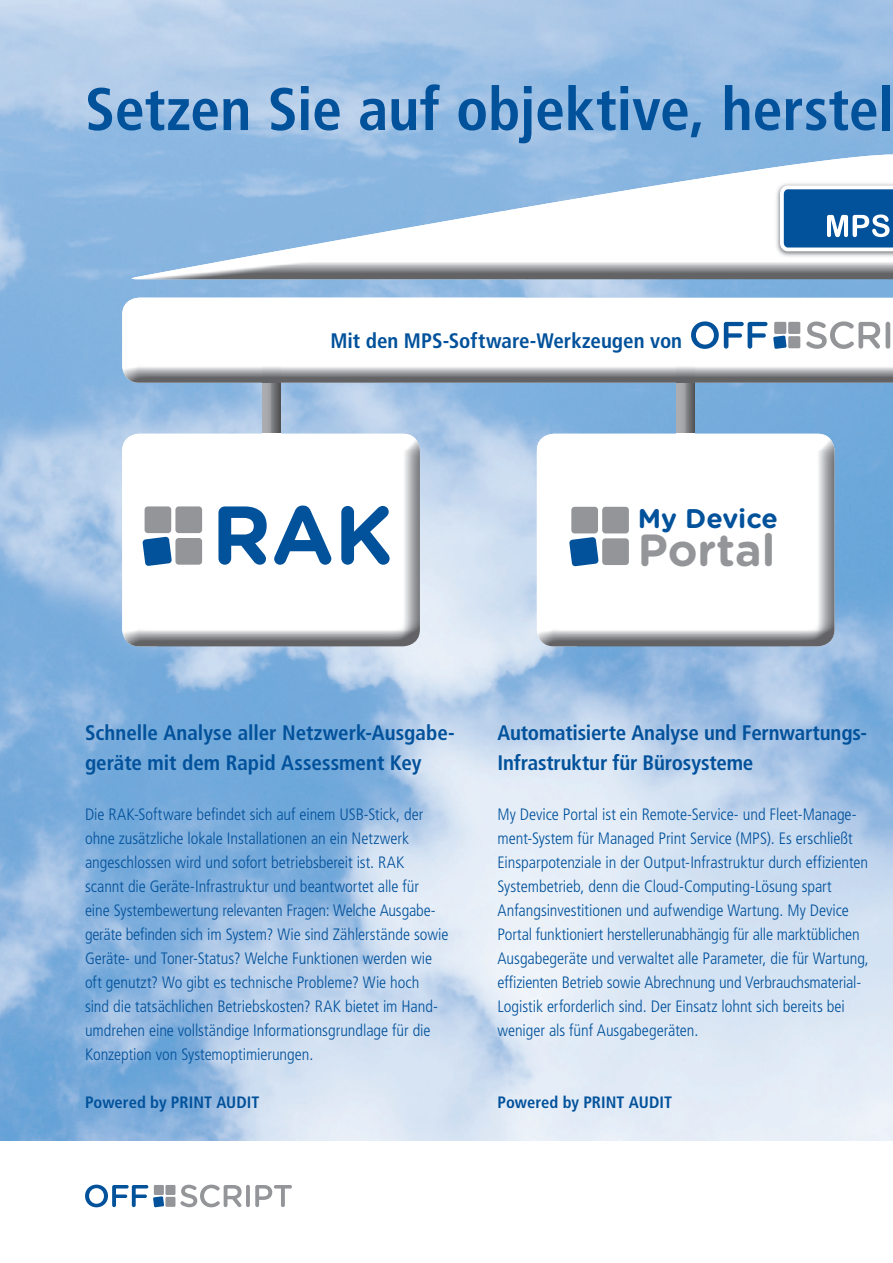
<style>
.page{position:relative;width:893px;height:1263px;background:#fff}
.page>*{position:absolute;margin:0;border:0;box-sizing:border-box;transform-origin:0 0}
.t1{font:700 82.5px "Gotham Rounded";color:#01519b}
.t2{font:700 condensed 60px "Frutiger LT Std";letter-spacing:-.005em;color:#01519b}
.t3{font:700 45px "Gotham Rounded";color:#939598}
.t4{font:700 27px "Gotham Rounded";color:#01519b}
.t5{font:700 condensed 21px/30px "Frutiger LT Std";letter-spacing:-.005em;color:#01519b}
.t6{font:300 condensed 16.5px/24px "Frutiger LT Std";letter-spacing:-.005em;color:#01519b}
.t7{font:700 condensed 16.5px "Frutiger LT Std";color:#01519b}
</style>
<div class="page">
<img style="left:0;top:263px;width:157px;height:878px">
<img style="left:157px;top:383px;width:736px;height:90px">
<img style="left:788px;top:473px;width:105px;height:668px">
<img style="left:157px;top:646px;width:211px;height:495px">
<img style="left:578px;top:646px;width:210px;height:495px">
<img style="left:588px;top:165px;width:202px;height:32px">
<img style="left:791px;top:154px;width:102px;height:11px">
<img style="left:334px;top:197px;width:251px;height:44px">
<img style="left:132px;top:241px;width:201px;height:38px">
<img style="left:133px;top:262px;width:760px;height:17px">
<img style="left:262px;top:383px;width:18px;height:51px">
<img style="left:677px;top:383px;width:18px;height:51px">
<img style="left:122px;top:434px;width:298px;height:212px">
<img style="left:122px;top:298px;width:771px;height:85px">
<img style="left:537px;top:434px;width:297px;height:212px">
<img style="left:774px;top:181px;width:119px;height:76px">
<svg style="left:780px;top:186px;width:113px;height:65px"></svg>
<svg style="left:180px;top:1184px;width:62px;height:23px"></svg>
<hr style="left:246px;top:1185px;width:4px;height:22px;background:#939598;border-radius:2px">
<svg style="left:255px;top:1185px;width:37px;height:22px"></svg>
<div style="left:165px;top:1185px;width:10px;height:10px;background:#939598"></div>
<svg style="left:85px;top:1184px;width:79px;height:23px"></svg>
<div style="left:165px;top:1197px;width:10px;height:10px;background:#939598"></div>
<div style="left:145px;top:506px;width:26px;height:27px;background:#939598;border-radius:3px"></div>
<div style="left:175px;top:506px;width:27px;height:27px;background:#939598;border-radius:3px"></div>
<svg style="left:142px;top:537px;width:30px;height:29px"></svg>
<div style="left:175px;top:538px;width:27px;height:27px;background:#939598;border-radius:3px"></div>
<div style="left:571px;top:507px;width:27px;height:26px;background:#939598;border-radius:3px"></div>
<div style="left:602px;top:507px;width:27px;height:26px;background:#939598;border-radius:3px"></div>
<svg style="left:569px;top:537px;width:30px;height:29px"></svg>
<div style="left:602px;top:538px;width:27px;height:27px;background:#939598;border-radius:3px"></div>
<div style="left:690px;top:320px;width:203px;height:31px;background:#fff"></div>
<svg style="left:691px;top:321px;width:76px;height:28px"></svg>
<svg style="left:806px;top:321px;width:74px;height:28px"></svg>
<hr style="left:886px;top:322px;width:4px;height:27px;background:#939598;border-radius:2px">
<div style="left:774px;top:322px;width:12px;height:12px;background:#939598;border-radius:2px"></div>
<div style="left:788px;top:322px;width:12px;height:12px;background:#939598;border-radius:2px"></div>
<svg style="left:773px;top:336px;width:14px;height:13px"></svg>
<div style="left:788px;top:336px;width:12px;height:12px;background:#939598;border-radius:2px"></div>
<h2 class="t2" style="left:85px;top:74px;width:810px">Setzen Sie auf objektive, herstel</h2>
<p class="t5" style="left:330px;top:326px;width:353px">Mit den MPS-Software-Werkzeugen von</p>
<h1 class="t1" style="left:212px;top:474px;width:183px">RAK</h1>
<h3 class="t4" style="left:638px;top:499px;width:142px">My Device</h3>
<h3 class="t3" style="left:638px;top:517px;width:139px">Portal</h3>
<p class="t5" style="left:85px;top:718px;width:371px">Schnelle Analyse aller Netzwerk-Ausgabe&shy;geräte mit dem Rapid Assessment Key</p>
<p class="t6" style="left:85px;top:803px;width:365px">Die RAK-Software befindet sich auf einem USB-Stick, der ohne zusätzliche lokale Installationen an ein Netzwerk<br>ange schlossen wird und sofort betriebsbereit ist. RAK<br>scannt die Geräte-Infrastruktur und beantwortet alle für<br>eine Systembewertung relevanten Fragen: Welche Ausgabe&shy;geräte befinden sich im System? Wie sind Zählerstände sowie Geräte- und Toner-Status? Welche Funktionen werden wie oft genutzt? Wo gibt es technische Probleme? Wie hoch<br>sind die tatsächlichen Betriebskosten? RAK bietet im Hand&shy;umdrehen eine vollständige Informationsgrundlage für die Konzeption von Systemoptimierungen.</p>
<p class="t7" style="left:85px;top:1093px;width:176px">Powered by PRINT AUDIT</p>
<p class="t5" style="left:497px;top:718px;width:371px">Automatisierte Analyse und Fernwartungs-<br>Infrastruktur für Bürosysteme</p>
<p class="t6" style="left:497px;top:803px;width:373px">My Device Portal ist ein Remote-Service- und Fleet-Manage&shy;ment-System für Managed Print Service (MPS). Es erschließt Einsparpotenziale in der Output-Infrastruktur durch effizienten Systembetrieb, denn die Cloud-Computing-Lösung spart Anfangsinvestitionen und aufwendige Wartung. My Device Portal funktioniert herstellerunabhängig für alle marktüblichen Ausgabegeräte und verwaltet alle Parameter, die für Wartung, effizienten Betrieb sowie Abrechnung und Verbrauchsmaterial-Logistik erforderlich sind. Der Einsatz lohnt sich bereits bei weniger als fünf Ausgabegeräten.</p>
<p class="t7" style="left:497px;top:1093px;width:176px">Powered by PRINT AUDIT</p>
</div>
